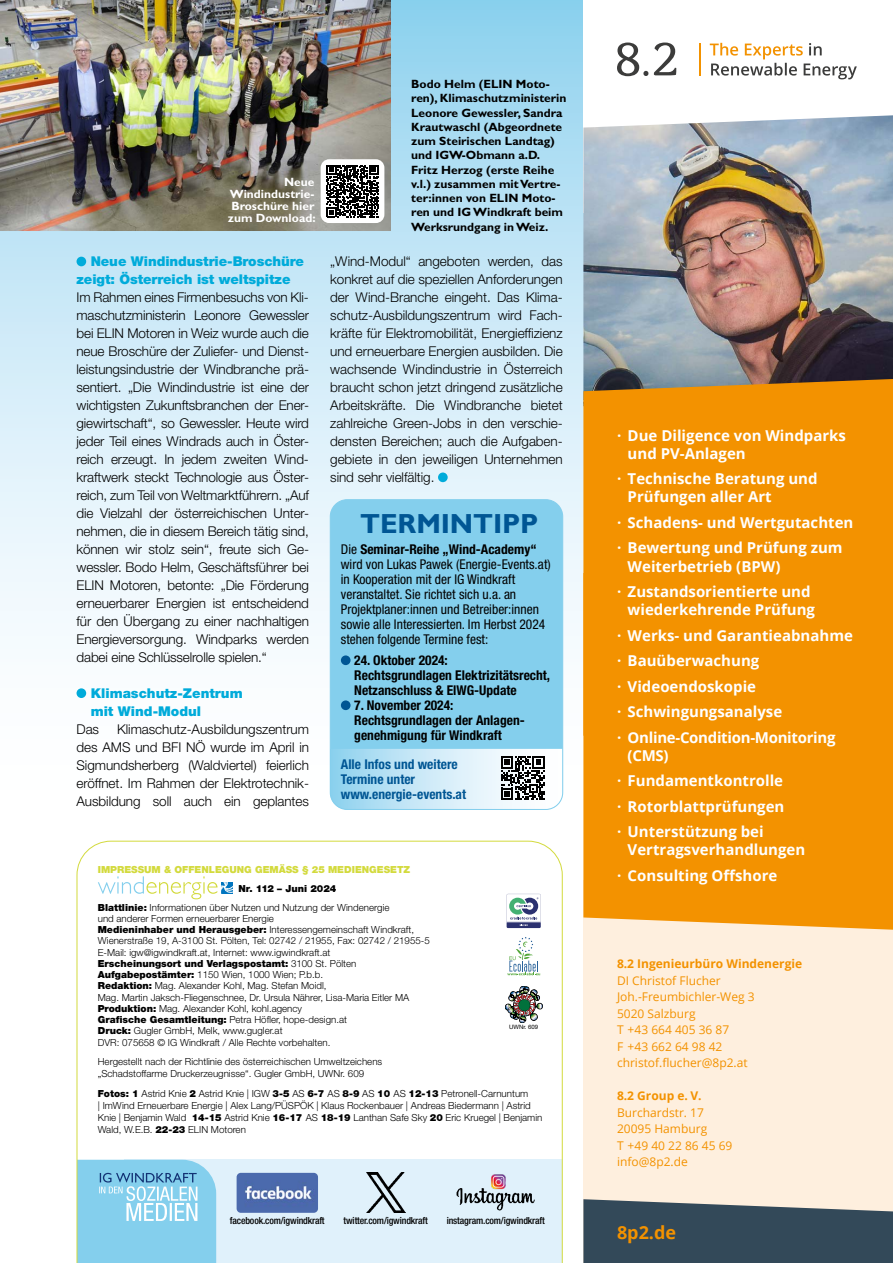
<style>
.page{position:relative;width:893px;height:1263px;background:#fff}
.page>*{position:absolute;margin:0;border:0;box-sizing:border-box;transform-origin:0 0}
.t1{font:700 27.75px "Gill Sans Std";letter-spacing:-.005em;color:#005694}
.t2{font:700 18px "Open Sans";color:#f39200}
.t3{font:700 15px/25.5px "Open Sans";color:#fff}
.t4{font:300 13.5px/18px "Helvetica Neue LT Std";letter-spacing:-.005em;color:#000;text-align:justify}
.t5{font:condensed 13.5px/15px "Helvetica Neue LT Std";color:#000}
.t6{font:700 condensed 13.5px/15px "Helvetica Neue LT Std";color:#000}
.t7{font:900 13.5px/18px "Helvetica Neue LT Std";letter-spacing:-.005em;color:#00abda}
.t8{font:700 condensed 13.5px/15px "Helvetica Neue LT Std";color:#005694}
.t9{font:700 12px/14.2px "Gill Sans Std";color:#000}
.t10{font:12px/16.5px "Open Sans";color:#f39200}
.t11{font:700 12px/12px "Gill Sans Std";color:#fff;text-align:justify}
.t12{font:700 12px "Open Sans";color:#f39200}
.t13{font:300 9.75px/11.2px "Helvetica Neue LT Std";color:#000}
.t14{font:500 condensed 9.75px "Helvetica Neue LT Std";letter-spacing:-.015em;color:#000}
.t15{font:900 9.75px "Helvetica Neue LT Std";color:#d3da3d}
.t16{font:6px "Helvetica Neue LT Std";color:#000}
.s1{font-weight:700}
.s2{font-weight:900}
</style>
<div class="page">
<div style="left:0;top:0;width:583px;height:806px;background:linear-gradient(to bottom,#98d4ef,#fff)"></div>
<div style="left:330px;top:500px;width:233px;height:309px;background:#84cfed;border-radius:17px"></div>
<div style="left:330px;top:499px;width:233px;height:311px;border:1px solid #84cfed;border-radius:17px"></div>
<div style="left:77px;top:257px;width:9px;height:9px;background:#00abda;border-radius:50%"></div>
<div style="left:77px;top:688px;width:9px;height:10px;background:#00abda;border-radius:50%"></div>
<div style="left:438px;top:472px;width:10px;height:10px;background:#00abda;border-radius:50%"></div>
<img style="left:0;top:0;width:391px;height:230px">
<svg style="left:77px;top:841px;width:486px;height:422px"></svg>
<svg style="left:77px;top:1160px;width:139px;height:103px"></svg>
<svg style="left:98px;top:876px;width:134px;height:23px"></svg>
<svg style="left:507px;top:937px;width:33px;height:38px"></svg>
<svg style="left:507px;top:894px;width:34px;height:34px"></svg>
<svg style="left:505px;top:986px;width:37px;height:37px"></svg>
<img style="left:237px;top:1173px;width:81px;height:40px">
<img style="left:455px;top:1183px;width:82px;height:30px">
<img style="left:489px;top:1172px;width:18px;height:18px">
<img style="left:367px;top:1173px;width:39px;height:40px">
<div style="left:341px;top:655px;width:10px;height:10px;background:#005694;border-radius:50%"></div>
<div style="left:341px;top:700px;width:10px;height:10px;background:#005694;border-radius:50%"></div>
<svg style="left:330px;top:749px;width:233px;height:60px"></svg>
<div style="left:321px;top:159px;width:63px;height:64px;background:#fff;border-radius:9px"></div>
<svg style="left:326px;top:165px;width:53px;height:52px"></svg>
<div style="left:583px;top:880px;width:310px;height:383px;background:#feefde"></div>
<div style="left:583px;top:736px;width:310px;height:194px;background:#f39200"></div>
<svg style="left:583px;top:1199px;width:310px;height:64px"></svg>
<svg style="left:617px;top:43px;width:59px;height:33px"></svg>
<svg style="left:710px;top:43px;width:147px;height:36px"></svg>
<hr style="left:699px;top:43px;width:2px;height:33px;background:#f39200">
<img style="left:583px;top:115px;width:310px;height:264px">
<div style="left:583px;top:379px;width:310px;height:357px;background:#f39200"></div>
<p class="t11" style="left:228px;top:176px;width:89px;text-indent:56px">Neue Windindustrie-Broschüre hier zum Download:</p>
<p class="t7" style="left:77px;top:252px;width:229px;text-indent:14px">Neue Windindustrie-Broschüre zeigt: Österreich ist weltspitze</p>
<p class="t4" style="left:77px;top:288px;width:234px">Im Rahmen eines Firmenbesuchs von Kli&shy;maschutzministerin Leonore Gewessler bei ELIN Motoren in Weiz wurde auch die neue Broschüre der Zuliefer- und Dienst&shy;leistungsindustrie der Windbranche prä&shy;sentiert. „Die Windindustrie ist eine der wichtigsten Zukunftsbranchen der Ener&shy;giewirtschaft“, so Gewessler. Heute wird jeder Teil eines Windrads auch in Öster&shy;reich erzeugt. In jedem zweiten Wind&shy;kraftwerk steckt Technologie aus Öster&shy;reich, zum Teil von Weltmarktführern. „Auf die Vielzahl der österreichischen Unter&shy;nehmen, die in diesem Bereich tätig sind, können wir stolz sein“, freute sich Ge&shy;wessler. Bodo Helm, Geschäftsführer bei ELIN Motoren, betonte: „Die Förderung erneuerbarer Energien ist entscheidend für den Übergang zu einer nachhaltigen Energieversorgung. Windparks werden dabei eine Schlüsselrolle spielen.“</p>
<p class="t7" style="left:91px;top:684px;width:153px">Klimaschutz-Zentrum mit Wind-Modul</p>
<p class="t4" style="left:77px;top:720px;width:24px">Das</p>
<p class="t4" style="left:77px;top:720px;width:234px;text-align:left;text-indent:41px">Klimaschutz-Ausbildungszentrum des AMS und BFI NÖ wurde im April in Sigmundsherberg (Waldviertel) feierlich eröffnet. Im Rahmen der Elektrotechnik-Ausbildung soll auch ein geplantes</p>
<p class="t9" style="left:411px;top:77px;width:157px">Bodo Helm (ELIN Moto&shy;ren), Klimaschutzministerin<br>Leonore Gewessler, Sandra<br>Krautwaschl (Abgeordnete zum Steirischen Landtag) und IGW-Obmann a.D.<br>Fritz Herzog (erste Reihe v.l.) zusammen mit Vertre&shy;ter:innen von ELIN Moto&shy;ren und IG Windkraft beim<br>Werksrundgang in Weiz.</p>
<p class="t4" style="left:330px;top:252px;width:234px">„Wind-Modul“ angeboten werden, das konkret auf die speziellen Anforderungen der Wind-Branche eingeht. Das Klima&shy;schutz-Ausbildungszentrum wird Fach&shy;kräfte für Elektromobilität, Energieffizienz und erneuerbare Energien ausbilden. Die wachsende Windindustrie in Österreich braucht schon jetzt dringend zusätzliche Arbeitskräfte. Die Windbranche bietet zahlreiche Green-Jobs in den verschie&shy;densten Bereichen; auch die Aufgaben&shy;gebiete in den jeweiligen Unternehmen sind sehr vielfältig.</p>
<h1 class="t1" style="left:360px;top:507px;width:180px">TERMINTIPP</h1>
<p class="t5" style="left:341px;top:542px;width:211px">Die <span class="s1">Seminar-Reihe „Wind-Academy“ </span>wird von Lukas Pawek (Energie-Events.at) in Kooperation mit der IG Windkraft veranstaltet. Sie richtet sich u.a. an Projektplaner:innen und Betreiber:innen sowie alle Interessierten. Im Herbst 2024 stehen folgende Termine fest:</p>
<p class="t6" style="left:354px;top:653px;width:197px">24. Oktober 2024:<br>Rechtsgrundlagen Elektrizitätsrecht,<br>Netzanschluss &amp; ElWG-Update</p>
<p class="t6" style="left:354px;top:698px;width:172px">7. November 2024:<br>Rechtsgrundlagen der Anlagen&shy;genehmigung für Windkraft</p>
<p class="t8" style="left:341px;top:756px;width:127px">Alle Infos und weitere<br>Termine unter www.energie-events.at</p>
<p class="t15" style="left:98px;top:863px;width:314px">IMPRESSUM &amp; OFFENLEGUNG GEMÄSS § 25 MEDIENGESETZ</p>
<p class="t13" style="left:98px;top:879px;width:293px;line-height:18.8px;text-indent:141px"><span class="s2">Nr. 112 – Juni 2024<br>Blattlinie:</span> Informationen über Nutzen und Nutzung der Windenergie</p>
<p class="t13" style="left:98px;top:912px;width:334px">und anderer Formen erneuerbarer Energie<br><span class="s2">Medieninhaber und Herausgeber:</span> Interessengemeinschaft Windkraft, Wienerstraße 19, A-3100 St. Pölten, Tel: 02742 / 21955, Fax: 02742 / 21955-5<br>E-Mail: igw@igwindkraft.at, Internet: www.igwindkraft.at<br><span class="s2">Erscheinungsort und Verlagspostamt:</span> 3100 St. Pölten <span class="s2">Aufgabepostämter:</span> 1150 Wien, 1000 Wien; P.b.b.<br><span class="s2">Redaktion:</span> Mag. Alexander Kohl, Mag. Stefan Moidl,<br>Mag. Martin Jaksch-Fliegenschnee, Dr. Ursula Nährer, Lisa-Maria Eitler MA <span class="s2">Produktion:</span> Mag. Alexander Kohl, kohl.agency<br><span class="s2">Grafische Gesamtleitung:</span> Petra Höfler, hope-design.at<br><span class="s2">Druck:</span> Gugler GmbH, Melk, www.gugler.at<br>DVR: 075658 © IG Windkraft / Alle Rechte vorbehalten.</p>
<p class="t13" style="left:98px;top:1055px;width:286px;line-height:12px">Hergestellt nach der Richtlinie des österreichischen Umweltzeichens „Schadstoffarme Druckerzeugnisse“. Gugler GmbH, UWNr. 609</p>
<p class="t13" style="left:98px;top:1087px;width:446px;line-height:12px"><span class="s2">Fotos: 1</span> Astrid Knie <span class="s2">2</span> Astrid Knie | IGW <span class="s2">3-5</span> AS <span class="s2">6-7</span> AS <span class="s2">8-9</span> AS <span class="s2">10</span> AS <span class="s2">12-13</span> Petronell-Carnuntum<br>| ImWind Erneuerbare Energie | Alex Lang/PÜSPÖK | Klaus Rockenbauer | Andreas Biedermann | Astrid Knie | Benjamin Wald <span class="s2">14-15</span> Astrid Knie <span class="s2">16-17</span> AS <span class="s2">18-19</span> Lanthan Safe Sky <span class="s2">20</span> Eric Kruegel | Benjamin Wald, W.E.B. <span class="s2">22-23</span> ELIN Motoren</p>
<p class="t16" style="left:509px;top:1024px;width:31px">UWNr. 609</p>
<p class="t14" style="left:230px;top:1215px;width:96px">facebook.com/igwindkraft</p>
<p class="t14" style="left:344px;top:1215px;width:86px">twitter.com/igwindkraft</p>
<p class="t14" style="left:447px;top:1215px;width:100px">instagram.com/igwindkraft</p>
<p class="t3" style="left:628px;top:426px;width:220px;line-height:18px;text-indent:-11px">· Due Diligence von Windparks und PV-Anlagen</p>
<p class="t3" style="left:628px;top:470px;width:191px;line-height:18px;text-indent:-11px">· Technische Beratung und<br>Prüfungen aller Art</p>
<p class="t3" style="left:617px;top:509px;width:238px">· Schadens- und Wertgutachten · Bewertung und Prüfung zum</p>
<p class="t3" style="left:617px;top:553px;width:195px;text-indent:11px">Weiterbetrieb (BPW)<br>· Zustandsorientierte und</p>
<p class="t3" style="left:617px;top:596px;width:237px;text-indent:11px">wiederkehrende Prüfung<br>· Werks- und Garantieabnahme · Bauüberwachung<br>· Videoendoskopie<br>· Schwingungsanalyse<br>· Online-Condition-Monitoring</p>
<p class="t3" style="left:617px;top:742px;width:169px;text-indent:11px">(CMS)<br>· Fundamentkontrolle · Rotorblattprüfungen · Unterstützung bei</p>
<p class="t3" style="left:617px;top:836px;width:190px;text-indent:11px">Vertragsverhandlungen · Consulting Offshore</p>
<p class="t12" style="left:617px;top:955px;width:187px">8.2 Ingenieurbüro Windenergie</p>
<p class="t10" style="left:617px;top:972px;width:139px">DI Christof Flucher<br>Joh.-Freumbichler-Weg 3<br>5020 Salzburg<br>T +43 664 405 36 87<br>F +43 662 64 98 42 christof.flucher@8p2.at</p>
<p class="t12" style="left:617px;top:1087px;width:86px">8.2 Group e. V.</p>
<p class="t10" style="left:617px;top:1104px;width:117px">Burchardstr. 17<br>20095 Hamburg<br>T +49 40 22 86 45 69 info@8p2.de</p>
<h2 class="t2" style="left:617px;top:1219px;width:61px">8p2.de</h2>
</div>
